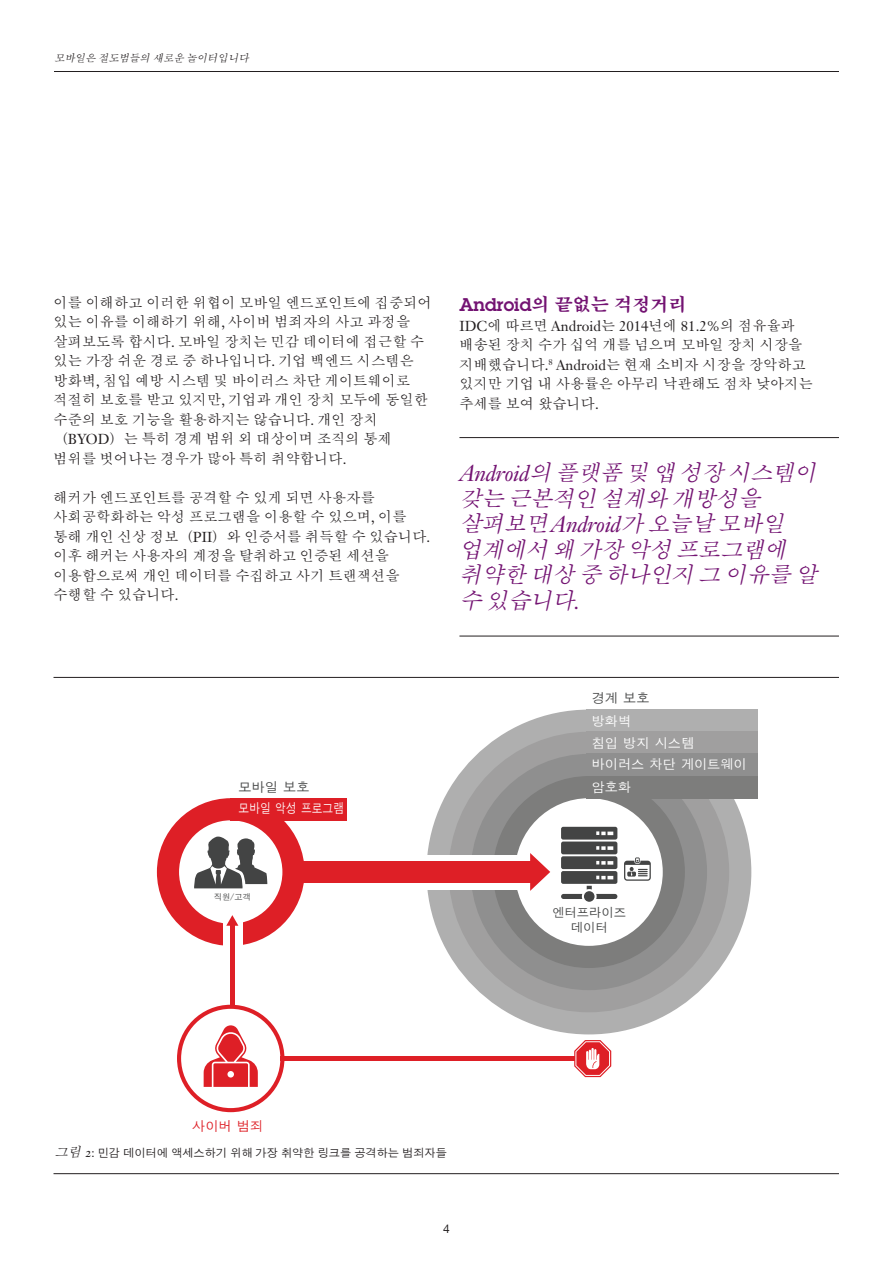
<style>
.page{position:relative;width:893px;height:1263px;background:#fff}
.page>*{position:absolute;margin:0;border:0;box-sizing:border-box;transform-origin:0 0}
._2H_body_quote{font:italic 500 22.5px/25.5px "SM Myungjo Std";color:#731372}
._2C_body{font:700 18px "SM Myungjo Std";color:#731372}
._2C_body-2{font:500 14.25px/19.5px "SM Myungjo Std";color:#231f20}
.t1{font:13.05px/21.3px "SM Gothic Std Medium KS Cms UHC H";color:#fff}
.t2{font:13.05px "SM Gothic Std Medium KS Cms UHC H";color:#434444}
.t3{font:13.05px "SM Gothic Std Medium KS Cms UHC H";color:#fff;scale:.82 1}
.t4{font:13.05px "SM Gothic Std Medium KS Cms UHC H";color:#de1f26}
.t5{font:12.3px/14.7px "SM Gothic Std Medium KS Cms UHC H";color:#434444;text-align:center}
._0B_industry_area{font:12px "Helvetica Neue LT Com";color:#231f20}
._2E_figure_caption{font:500 11.25px "SM Gothic Std";letter-spacing:-.005em;color:#231f20}
.Left_RunningHead{font:italic 500 10.5px "SM Myungjo Std";color:#231f20}
.t6{font:8.25px "SM Gothic Std Medium KS Cms UHC H";color:#434444}
.s1{font-family:"Janson Text LT Std";font-weight:400}
.s2{font-family:"Lubalin Graph Std";font-weight:600}
.s3{font-family:"SM Myungjo Std";font-style:italic;font-size:13.5px}
.s4{font-family:"Janson Text LT Std";font-weight:400;font-style:italic;font-size:13.5px}
.s5{font-family:"Helvetica Neue LT Com";font-weight:400}
</style>
<div class="page">
<hr style="left:459px;top:437px;width:380px;height:1px;background:#231f20">
<hr style="left:459px;top:636px;width:380px;height:1px;background:#231f20">
<hr style="left:54px;top:71px;width:785px;height:1px;background:#231f20">
<hr style="left:54px;top:1173px;width:785px;height:1px;background:#231f20">
<hr style="left:54px;top:677px;width:785px;height:1px;background:#231f20">
<div style="left:426px;top:710px;width:325px;height:324px;background:#afafaf;border-radius:50%"></div>
<div style="left:449px;top:732px;width:280px;height:280px;background:#a09f9f;border-radius:50%"></div>
<div style="left:471px;top:754px;width:236px;height:236px;background:#8f8f8f;border-radius:50%"></div>
<div style="left:493px;top:776px;width:192px;height:192px;background:#7d7d7c;border-radius:50%"></div>
<div style="left:177px;top:1005px;width:107px;height:107px;border:4px solid #de1f26;border-radius:50%"></div>
<div style="left:280px;top:1056px;width:313px;height:5px;background:#de1f26"></div>
<div style="left:292px;top:855px;width:255px;height:35px;background:#fff"></div>
<div style="left:157px;top:798px;width:148px;height:148px;background:#de1f26;border-radius:50%"></div>
<div style="left:179px;top:820px;width:103px;height:104px;background:#fff;border-radius:50%"></div>
<div style="left:223px;top:919px;width:20px;height:52px;background:#fff"></div>
<div style="left:230px;top:925px;width:5px;height:82px;background:#de1f26"></div>
<div style="left:515px;top:798px;width:148px;height:148px;background:#fff;border-radius:50%"></div>
<svg style="left:194px;top:836px;width:73px;height:52px"></svg>
<svg style="left:561px;top:827px;width:56px;height:72px"></svg>
<div style="left:584px;top:891px;width:11px;height:11px;background:#434444;border-radius:50%"></div>
<svg style="left:204px;top:1025px;width:54px;height:62px"></svg>
<div style="left:231px;top:798px;width:116px;height:22px;background:#de1f26"></div>
<div style="left:587px;top:710px;width:171px;height:22px;background:#afafaf"></div>
<div style="left:587px;top:732px;width:171px;height:22px;background:#a09f9f"></div>
<div style="left:587px;top:754px;width:171px;height:22px;background:#8f8f8f"></div>
<div style="left:587px;top:776px;width:171px;height:22px;background:#7d7d7c"></div>
<div style="left:295px;top:861px;width:236px;height:21px;background:#de1f26"></div>
<svg style="left:530px;top:853px;width:20px;height:38px"></svg>
<svg style="left:226px;top:915px;width:12px;height:11px"></svg>
<svg style="left:574px;top:1040px;width:37px;height:37px"></svg>
<svg style="left:624px;top:857px;width:27px;height:24px"></svg>
<p class="Left_RunningHead" style="left:54px;top:52px;width:199px">모바일은 절도범들의 새로운 놀이터입니다</p>
<p class="_2C_body-2" style="left:54px;top:293px;width:380px">이를 이해하고 이러한 위협이 모바일 엔드포인트에 집중되어 있는 이유를 이해하기 위해<span class="s1">,</span> 사이버 범죄자의 사고 과정을 살펴보도록 합시다<span class="s1">.</span> 모바일 장치는 민감 데이터에 접근할 수 있는 가장 쉬운 경로 중 하나입니다<span class="s1">.</span> 기업 백엔드 시스템은 방화벽<span class="s1">,</span> 침입 예방 시스템 및 바이러스 차단 게이트웨이로 적절히 보호를 받고 있지만<span class="s1">,</span> 기업과 개인 장치 모두에 동일한 수준의 보호 기능을 활용하지는 않습니다<span class="s1">.</span> 개인 장치（<span class="s1">BYOD</span>）는 특히 경계 범위 외 대상이며 조직의 통제 범위를 벗어나는 경우가 많아 특히 취약합니다<span class="s1">.</span></p>
<p class="_2C_body-2" style="left:54px;top:488px;width:378px">해커가 엔드포인트를 공격할 수 있게 되면 사용자를 사회공학화하는 악성 프로그램을 이용할 수 있으며<span class="s1">,</span> 이를 통해 개인 신상 정보（<span class="s1">PII</span>）와 인증서를 취득할 수 있습니다<span class="s1">. </span>이후 해커는 사용자의 계정을 탈취하고 인증된 세션을 이용함으로써 개인 데이터를 수집하고 사기 트랜잭션을 수행할 수 있습니다<span class="s1">.</span></p>
<p class="_2C_body" style="left:459px;top:294px;width:228px"><span class="s2">Android</span>의 끝없는 걱정거리</p>
<p class="_2C_body-2" style="left:459px;top:316px;width:355px"><span class="s1">IDC</span>에 따르면 <span class="s1">Android</span>는 <span class="s1">2014</span>년에 <span class="s1">81.2%</span>의 점유율과 배송된 장치 수가 십억 개를 넘으며 모바일 장치 시장을 지배했습니다<span class="s1">.</span><sup>8</sup> <span class="s1">Android</span>는 현재 소비자 시장을 장악하고 있지만 기업 내 사용률은 아무리 낙관해도 점차 낮아지는 추세를 보여 왔습니다<span class="s1">.</span></p>
<p class="_2H_body_quote" style="left:459px;top:461px;width:365px"><span class="s1">Android</span>의플랫폼및앱성장시스템이 갖는 근본적인 설계와 개방성을 살펴보면 <span class="s1">Android</span>가오늘날모바일 업계에서 왜 가장 악성 프로그램에 취약한 대상 중 하나인지 그 이유를 알 수 있습니다<span class="s1">.</span></p>
<p class="t2" style="left:239px;top:781px;width:72px">모바일 보호</p>
<p class="t3" style="left:239px;top:801px;width:130px">모바일 악성 프로그램</p>
<p class="t6" style="left:214px;top:892px;width:38px">직원/고객</p>
<p class="t2" style="left:592px;top:691px;width:59px">경계 보호</p>
<p class="t1" style="left:592px;top:733px;width:156px">침입 방지 시스템 바이러스 차단 게이트웨이</p>
<p class="t1" style="left:592px;top:778px;width:41px">암호화</p>
<p class="t1" style="left:592px;top:711px;width:41px">방화벽</p>
<p class="t5" style="left:552px;top:906px;width:75px">엔터프라이즈 데이터</p>
<p class="t4" style="left:192px;top:1119px;width:72px">사이버 범죄</p>
<p class="_2E_figure_caption" style="left:54px;top:1147px;width:394px"><span class="s3">그림</span> <span class="s4">2</span><span class="s5">:</span> 민감 데이터에 액세스하기 위해 가장 취약한 링크를 공격하는 범죄자들</p>
<p class="_0B_industry_area" style="left:443px;top:1222px;width:8px">4</p>
</div>
